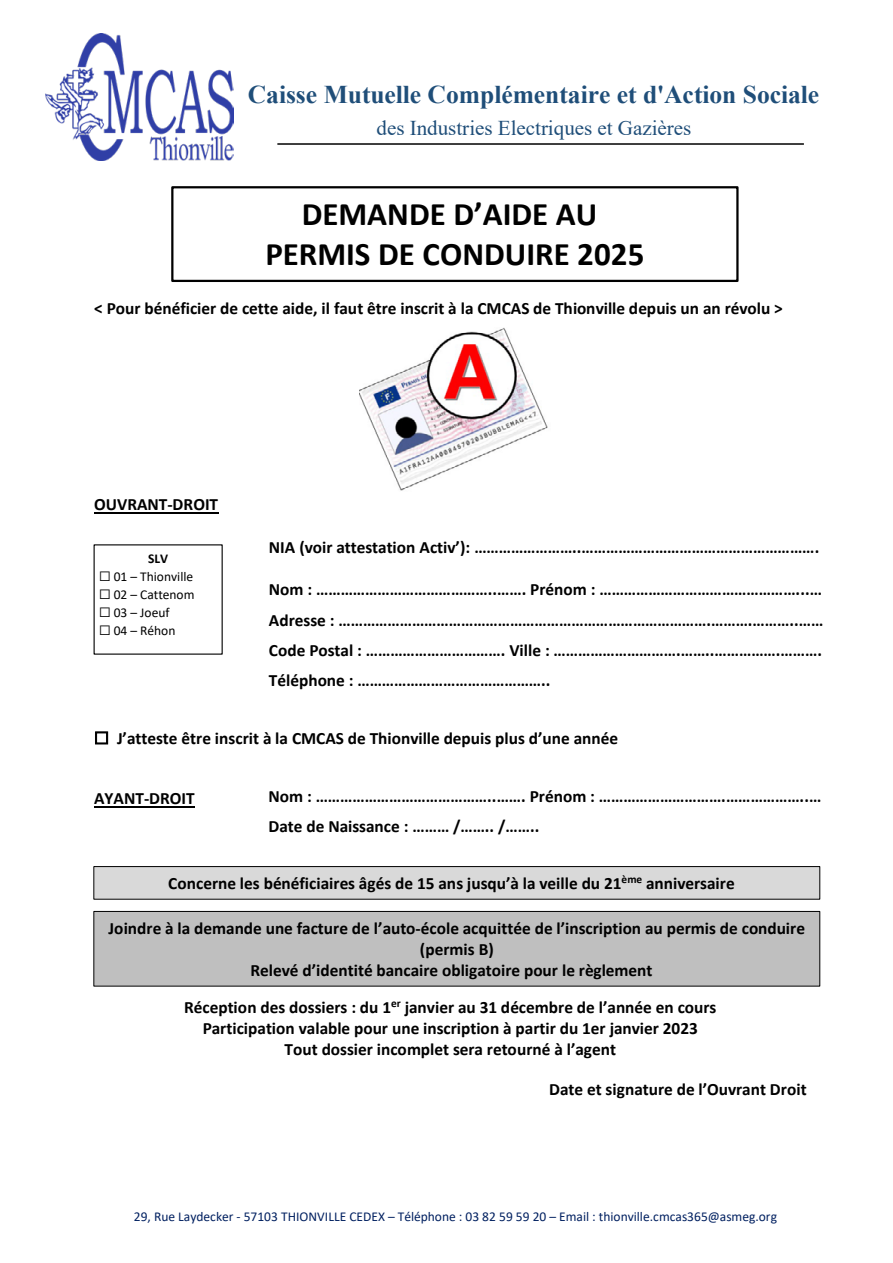
<style>
.page{position:relative;width:893px;height:1263px;background:#fff}
.page>*{position:absolute;margin:0;border:0;box-sizing:border-box;transform-origin:0 0}
.t1{font:700 33px/40.2px "Calibri";color:#000;text-align:center}
.t2{font:700 25.5px "Times New Roman";color:#1f4e79}
.t3{font:21px "Times New Roman";color:#1f4e79}
.t4{font:700 17.25px/30px "Calibri";color:#000;text-align:center}
.t5{font:13.5px "Calibri";color:#002060}
.t6{font:13.5px/18.3px "Calibri";color:#000}
.s1{font-weight:700}
</style>
<div class="page">
<hr style="left:277px;top:143px;width:527px;height:2px;background:#000">
<hr style="left:94px;top:512px;width:124px;height:1px;background:#000">
<hr style="left:94px;top:806px;width:101px;height:1px;background:#000">
<img style="left:360px;top:328px;width:188px;height:163px">
<div style="left:94px;top:866px;width:726px;height:33px;background:#d9d9d9"></div>
<div style="left:93px;top:866px;width:727px;height:33px;border:1px solid #000"></div>
<div style="left:94px;top:911px;width:726px;height:75px;background:#bfbfbf"></div>
<div style="left:93px;top:911px;width:727px;height:75px;border:1px solid #000"></div>
<div style="left:171px;top:186px;width:568px;height:96px;border:2px solid #000"></div>
<img style="left:45px;top:34px;width:189px;height:127px">
<h2 class="t2" style="left:248px;top:77px;width:573px">Caisse Mutuelle Complémentaire et d'Action Sociale</h2>
<p class="t3" style="left:376px;top:113px;width:316px">des Industries Electriques et Gazières</p>
<h1 class="t1" style="left:265px;top:194px;width:381px">DEMANDE D’AIDE AU<br>PERMIS DE CONDUIRE 2025</h1>
<p class="t4" style="left:94px;top:293px;width:690px">&lt; Pour bénéficier de cette aide, il faut être inscrit à la CMCAS de Thionville depuis un an révolu &gt;</p>
<p class="t4" style="left:94px;top:489px;width:125px">OUVRANT-DROIT</p>
<p class="t6" style="left:99px;top:548px;width:97px;text-indent:49px"><span class="s1">SLV<br></span>☐ 01 – Thionville ☐ 02 – Cattenom ☐ 03 – Joeuf<br>☐ 04 – Réhon</p>
<p class="t4" style="left:269px;top:532px;width:552px">NIA (voir attestation Activ’): ……………………..………………………………………………….</p>
<p class="t4" style="left:269px;top:574px;width:556px;text-align:justify">Nom : ……………………………………..……. Prénom : …………………………………………...… Adresse : ……………………………………………………………………………….……….………..…… Code Postal : ……………………………. Ville : ………………………….……..…………….……….<br>Téléphone : ………………………………………..</p>
<p class="t4" style="left:94px;top:723px;width:525px">☐ J’atteste être inscrit à la CMCAS de Thionville depuis plus d’une année</p>
<p class="t4" style="left:94px;top:783px;width:102px">AYANT-DROIT</p>
<p class="t4" style="left:268px;top:781px;width:554px;text-align:left">Nom : ……………………………………..……. Prénom : ………………………….………………..…<br>Date de Naissance : ……… /…….. /……..</p>
<p class="t4" style="left:168px;top:868px;width:568px">Concerne les bénéficiaires âgés de 15 ans jusqu’à la veille du 21<sup>ème</sup> anniversaire</p>
<p class="t4" style="left:109px;top:912px;width:698px">Joindre à la demande une facture de l’auto-école acquittée de l’inscription au permis de conduire</p>
<p class="t4" style="left:420px;top:934px;width:75px">(permis B)</p>
<p class="t4" style="left:250px;top:955px;width:404px">Relevé d’identité bancaire obligatoire pour le règlement</p>
<p class="t4" style="left:184px;top:997px;width:534px;line-height:21px">Réception des dossiers : du 1<sup>er</sup> janvier au 31 décembre de l’année en cours<br>Participation valable pour une inscription à partir du 1er janvier 2023<br>Tout dossier incomplet sera retourné à l’agent</p>
<p class="t4" style="left:549px;top:1073px;width:259px">Date et signature de l’Ouvrant Droit</p>
<p class="t5" style="left:134px;top:1207px;width:645px">29, Rue Laydecker - 57103 THIONVILLE CEDEX – Téléphone : 03 82 59 59 20 – Email : thionville.cmcas365@asmeg.org</p>
</div>
